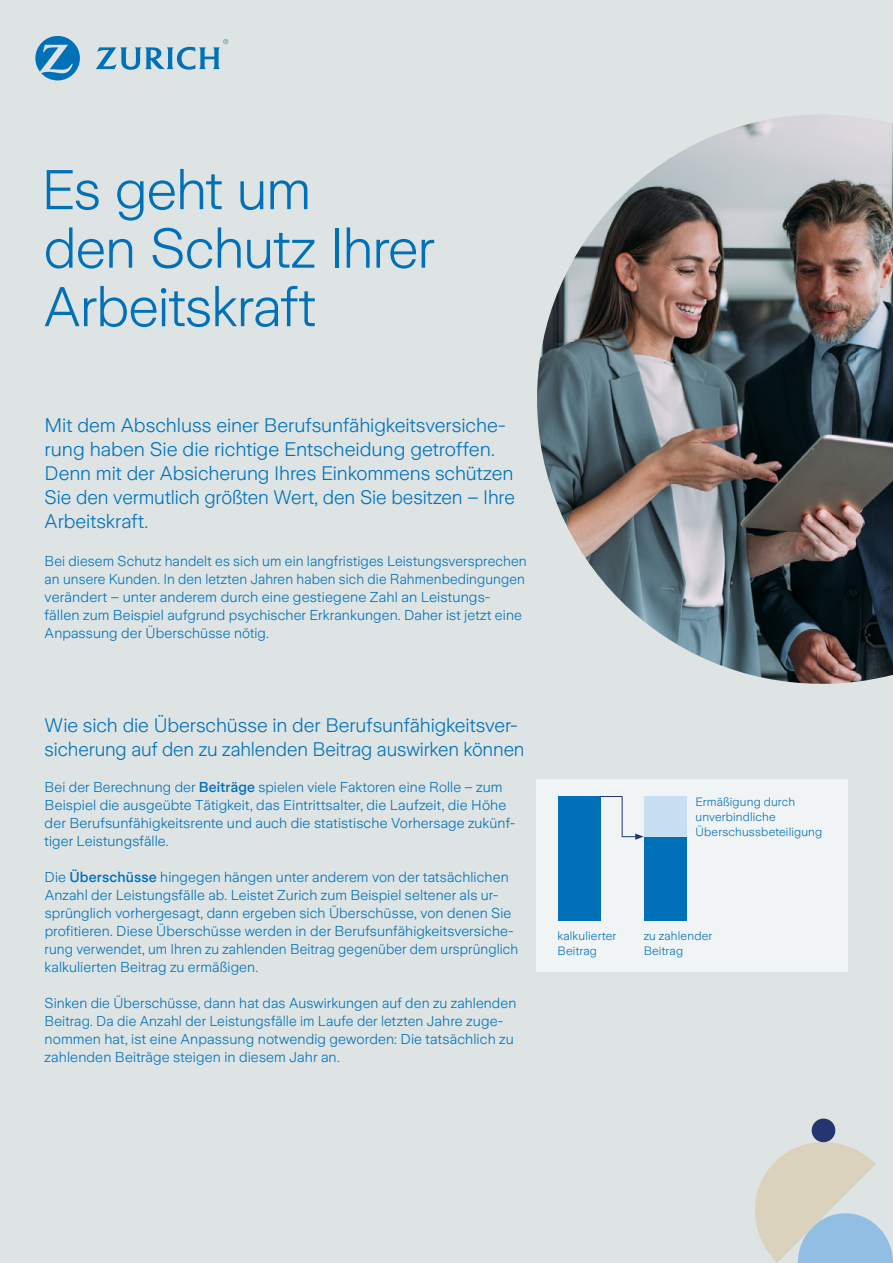
<style>
.page{position:relative;width:893px;height:1263px;background:#dde4e3}
.page>*{position:absolute;margin:0;border:0;box-sizing:border-box;transform-origin:0 0}
.t1{font:300 55.5px/58.5px "Zurich Sans";letter-spacing:-.02em;color:#0071b9}
.t2{font:300 19.5px/24px "Zurich Sans";letter-spacing:-.005em;color:#0071b9}
.t3{font:300 14.25px/18px "Zurich Sans";letter-spacing:.005em;color:#0071b9}
.t4{font:300 12px/15px "Zurich Sans";letter-spacing:.015em;color:#0071b9}
.s1{font-weight:500}
</style>
<div class="page">
<img style="left:537px;top:115px;width:356px;height:569px">
<div style="left:537px;top:779px;width:311px;height:193px;background:#f1f4f4"></div>
<div style="left:558px;top:796px;width:42px;height:124px;background:#0071b9"></div>
<div style="left:644px;top:796px;width:42px;height:84px;background:#c8dff1"></div>
<div style="left:644px;top:837px;width:42px;height:83px;background:#0071b9"></div>
<svg style="left:600px;top:796px;width:22px;height:1px"></svg>
<hr style="left:622px;top:796px;width:1px;height:41px;background:#23366f">
<svg style="left:622px;top:833px;width:22px;height:7px"></svg>
<svg style="left:35px;top:36px;width:45px;height:44px"></svg>
<svg style="left:96px;top:39px;width:132px;height:31px"></svg>
<svg style="left:755px;top:1134px;width:138px;height:129px"></svg>
<div style="left:812px;top:1118px;width:23px;height:24px;background:#23366f;border-radius:50%"></div>
<h1 class="t1" style="left:41px;top:162px;width:395px">Es geht um<br>den Schutz Ihrer<br>Arbeitskraft</h1>
<h2 class="t2" style="left:45px;top:414px;width:472px">Mit dem Abschluss einer Berufsunfähigkeitsversiche&shy;rung haben Sie die richtige Entscheidung getroffen.<br>Denn mit der Absicherung Ihres Einkommens schützen Sie den vermutlich größten Wert, den Sie besitzen – Ihre Arbeitskraft.</h2>
<p class="t3" style="left:45px;top:552px;width:484px">Bei diesem Schutz handelt es sich um ein langfristiges Leistungsversprechen an unsere Kunden. In den letzten Jahren haben sich die Rahmenbedingungen verändert – unter anderem durch eine gestiegene Zahl an Leistungs&shy;fällen zum Beispiel aufgrund psychischer Erkrankungen. Daher ist jetzt eine Anpassung der Überschüsse nötig.</p>
<h2 class="t2" style="left:45px;top:713px;width:481px">Wie sich die Überschüsse in der Berufsunfähigkeitsver&shy;sicherung auf den zu zahlenden Beitrag auswirken können</h2>
<p class="t3" style="left:45px;top:778px;width:472px">Bei der Berechnung der <span class="s1">Beiträge</span> spielen viele Faktoren eine Rolle – zum Beispiel die ausgeübte Tätigkeit, das Eintrittsalter, die Laufzeit, die Höhe der Berufsunfähigkeitsrente und auch die statistische Vorhersage zukünf&shy;tiger Leistungsfälle.</p>
<p class="t3" style="left:45px;top:868px;width:475px">Die <span class="s1">Überschüsse</span> hingegen hängen unter anderem von der tatsächlichen Anzahl der Leistungsfälle ab. Leistet Zurich zum Beispiel seltener als ur&shy;sprünglich vorhergesagt, dann ergeben sich Überschüsse, von denen Sie profitieren. Diese Überschüsse werden in der Berufsunfähigkeitsversiche&shy;rung verwendet, um Ihren zu zahlenden Beitrag gegenüber dem ursprünglich kalkulierten Beitrag zu ermäßigen.</p>
<p class="t3" style="left:45px;top:994px;width:473px">Sinken die Überschüsse, dann hat das Auswirkungen auf den zu zahlenden Beitrag. Da die Anzahl der Leistungsfälle im Laufe der letzten Jahre zuge&shy;nommen hat, ist eine Anpassung notwendig geworden: Die tatsächlich zu zahlenden Beiträge steigen in diesem Jahr an.</p>
<p class="t4" style="left:695px;top:795px;width:128px">Ermäßigung durch unverbindliche<br>Überschussbeteiligung</p>
<p class="t4" style="left:558px;top:929px;width:60px">kalkulierter<br>Beitrag</p>
<p class="t4" style="left:644px;top:929px;width:70px">zu zahlender<br>Beitrag</p>
</div>
